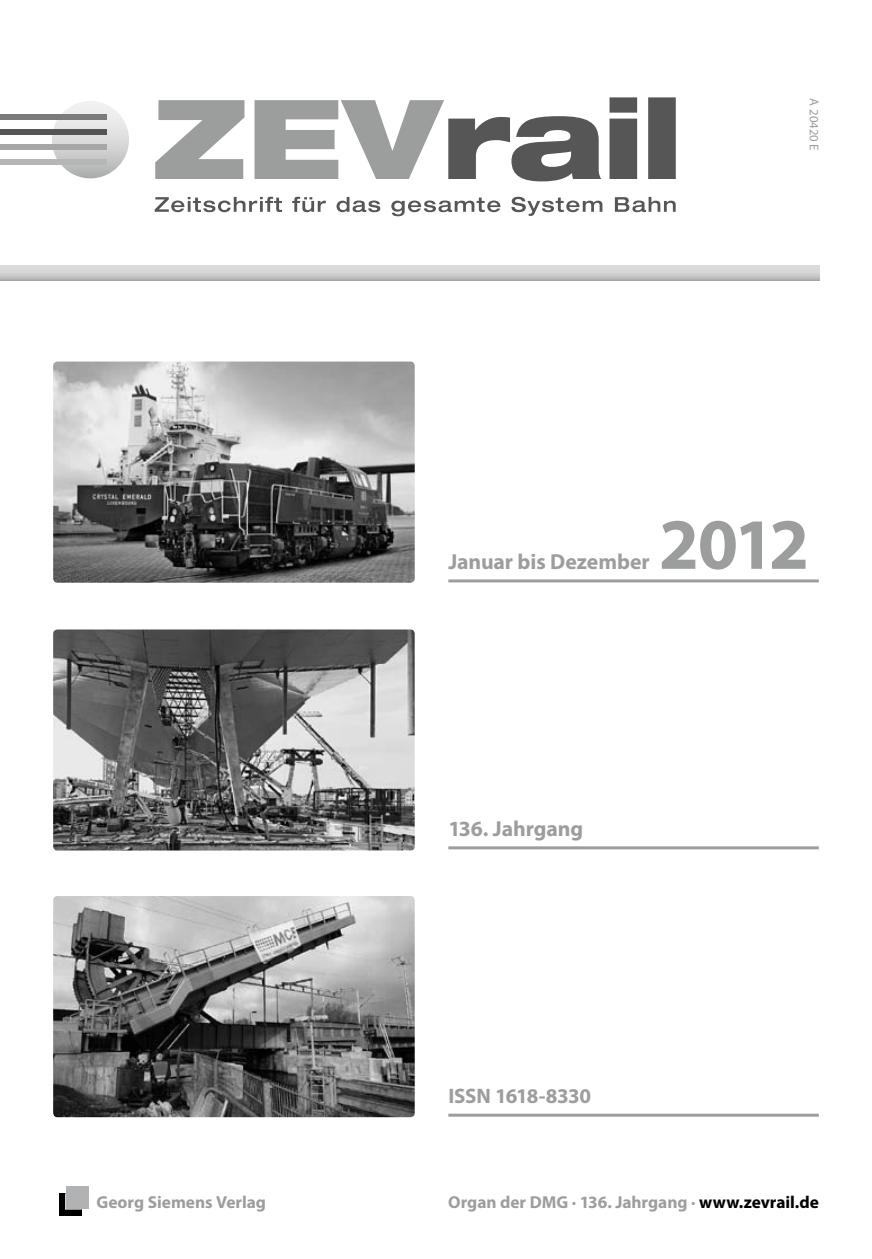
<style>
.page{position:relative;width:872px;height:1259px;background:#fff}
.page>*{position:absolute;margin:0;border:0;box-sizing:border-box;transform-origin:0 0}
.t1{font:900 expanded 110.4px "Helvetica Neue LT Std";color:#9c9d9d}
.t2{font:700 72.75px "Myriad Pro";color:#9c9d9d}
.t3{font:700 21.75px "Myriad Pro";letter-spacing:-.005em;color:#9c9d9d}
.t4{font:700 21px "Myriad Pro";letter-spacing:-.015em;color:#9c9d9d}
.t5{font:700 17.4px "Myriad Pro";color:#9c9d9d}
.t6{font:12.75px "Myriad Pro";color:#9c9d9d}
.s1{color:#000}
</style>
<div class="page">
<svg style="left:448px;top:97px;width:228px;height:84px"></svg>
<svg style="left:155px;top:197px;width:520px;height:19px"></svg>
<svg style="left:0;top:266px;width:819px;height:15px;background:#cacacb"></svg>
<div style="left:59px;top:1193px;width:23px;height:23px;background:#000"></div>
<svg style="left:65px;top:1193px;width:17px;height:16px"></svg>
<div style="left:66px;top:1185px;width:23px;height:23px;background:#b1b2b3"></div>
<img style="left:53px;top:629px;width:362px;height:221px">
<img style="left:53px;top:896px;width:362px;height:221px">
<svg style="left:52px;top:101px;width:77px;height:77px;background:#d3d3d3"></svg>
<div style="left:0;top:115px;width:106px;height:5px;background:#7b7b7a"></div>
<div style="left:0;top:130px;width:106px;height:5px;background:#565656"></div>
<div style="left:0;top:145px;width:106px;height:5px;background:#a7a7a8"></div>
<div style="left:0;top:160px;width:106px;height:5px;background:#b5b6b7"></div>
<img style="left:53px;top:361px;width:362px;height:222px">
<hr style="left:448px;top:579px;width:371px;height:3px;background:#9c9d9d">
<hr style="left:448px;top:846px;width:371px;height:3px;background:#9c9d9d">
<hr style="left:448px;top:1113px;width:371px;height:3px;background:#9c9d9d">
<h1 class="t1" style="left:153px;top:67px;width:288px">ZEV</h1>
<p class="t6" style="left:822px;top:98px;width:54px;rotate:90deg">A 20420 E</p>
<p class="t3" style="left:448px;top:547px;width:203px">Januar bis Dezember</p>
<h2 class="t2" style="left:658px;top:497px;width:152px">2012</h2>
<p class="t3" style="left:448px;top:814px;width:136px">136. Jahrgang</p>
<p class="t4" style="left:448px;top:1082px;width:144px">ISSN 1618-8330</p>
<p class="t5" style="left:96px;top:1190px;width:171px">Georg Siemens Verlag</p>
<p class="t5" style="left:448px;top:1191px;width:372px">Organ der DMG · 136. Jahrgang · <span class="s1">www.zevrail.de</span></p>
</div>
